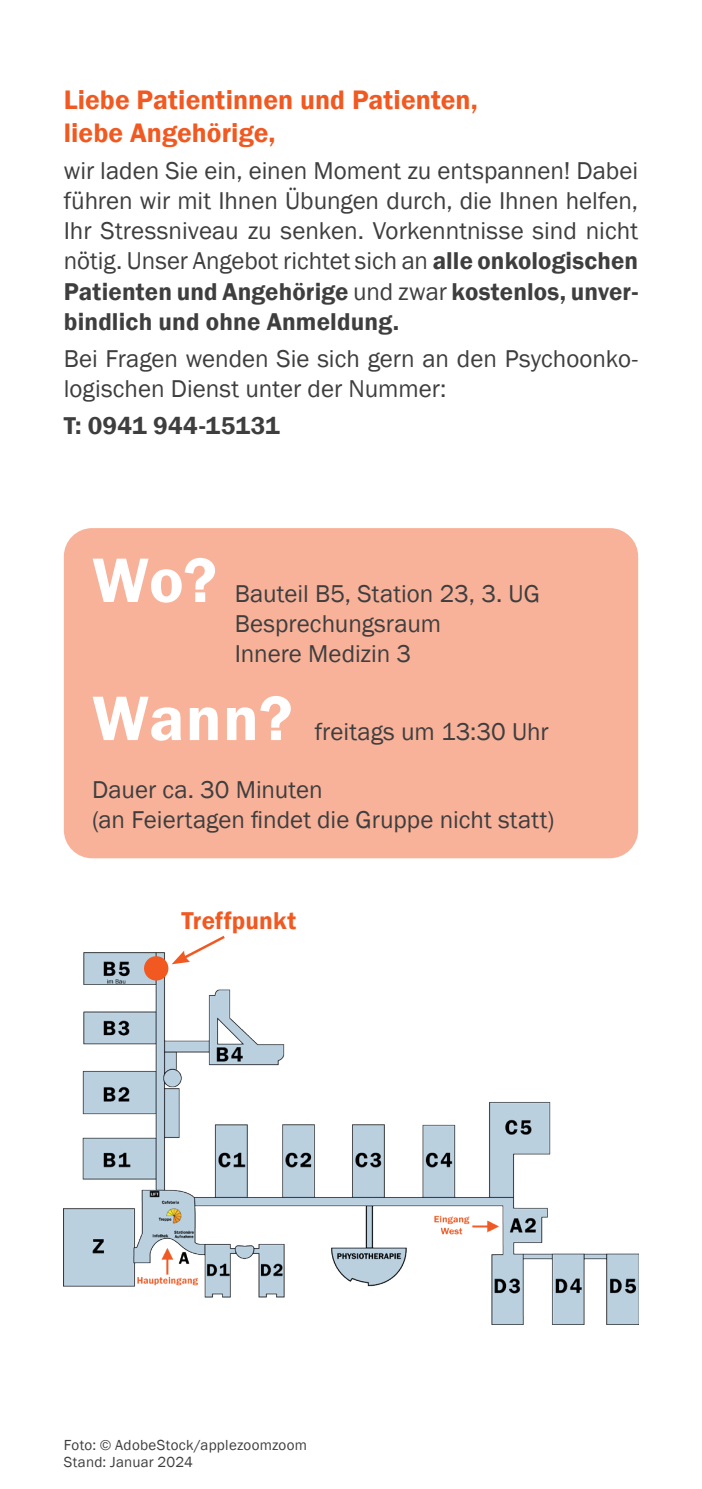
<style>
.page{position:relative;width:702px;height:1489px;background:#fff}
.page>*{position:absolute;margin:0;border:0;box-sizing:border-box;transform-origin:0 0}
.t1{font:600 65px "Franklin Gothic";letter-spacing:.015em;color:#fff}
.t2{font:600 27.5px/33px "Franklin Gothic";color:#f15921}
.t3{font:25px/30px "Franklin Gothic";color:#3e3e3f}
.t4{font:600 25px "Franklin Gothic";letter-spacing:.01em;color:#3e3e3f}
.t5{font:600 25px "Franklin Gothic";letter-spacing:.005em;color:#f15921}
.t6{font:15px/17.5px "Franklin Gothic";letter-spacing:.015em;color:#3e3e3f}
.s1{font-weight:600}
</style>
<div class="page">
<div style="left:64px;top:528px;width:574px;height:330px;background:#f8b299;border-radius:28px"></div>
<img style="left:64px;top:952px;width:574px;height:372px">
<div style="left:144px;top:956px;width:24px;height:24px;background:#f15921;border-radius:50%"></div>
<svg style="left:171px;top:935px;width:56px;height:29px"></svg>
<p class="t2" style="left:64px;top:84px;width:415px">Liebe Patientinnen und Patienten, liebe Angehörige,</p>
<p class="t3" style="left:64px;top:157px;width:576px;text-align:justify">wir laden Sie ein, einen Moment zu entspannen! Dabei führen wir mit Ihnen Übungen durch, die Ihnen helfen, Ihr Stressniveau zu senken. Vorkenntnisse sind nicht nötig. Unser Angebot richtet sich an <span class="s1">alle onkologischen Patienten und Angehörige</span> und zwar <span class="s1">kostenlos, unver&shy;bindlich und ohne Anmeldung.</span></p>
<p class="t3" style="left:64px;top:344px;width:576px">Bei Fragen wenden Sie sich gern an den Psychoonko&shy;logischen Dienst unter der Nummer:</p>
<p class="t4" style="left:64px;top:410px;width:217px">T: 0941 944-15131</p>
<h1 class="t1" style="left:92px;top:540px;width:126px">Wo?</h1>
<p class="t3" style="left:235px;top:579px;width:307px">Bauteil B5, Station 23, 3. UG<br>Besprechungsraum<br>Innere Medizin 3</p>
<h1 class="t1" style="left:92px;top:678px;width:202px">Wann?</h1>
<p class="t3" style="left:315px;top:717px;width:235px">freitags um 13:30 Uhr</p>
<p class="t3" style="left:92px;top:775px;width:463px">Dauer ca. 30 Minuten<br>(an Feiertagen findet die Gruppe nicht statt)</p>
<p class="t5" style="left:182px;top:905px;width:116px">Treffpunkt</p>
<p class="t6" style="left:64px;top:1436px;width:245px">Foto: © AdobeStock/applezoomzoom<br>Stand: Januar 2024</p>
</div>
